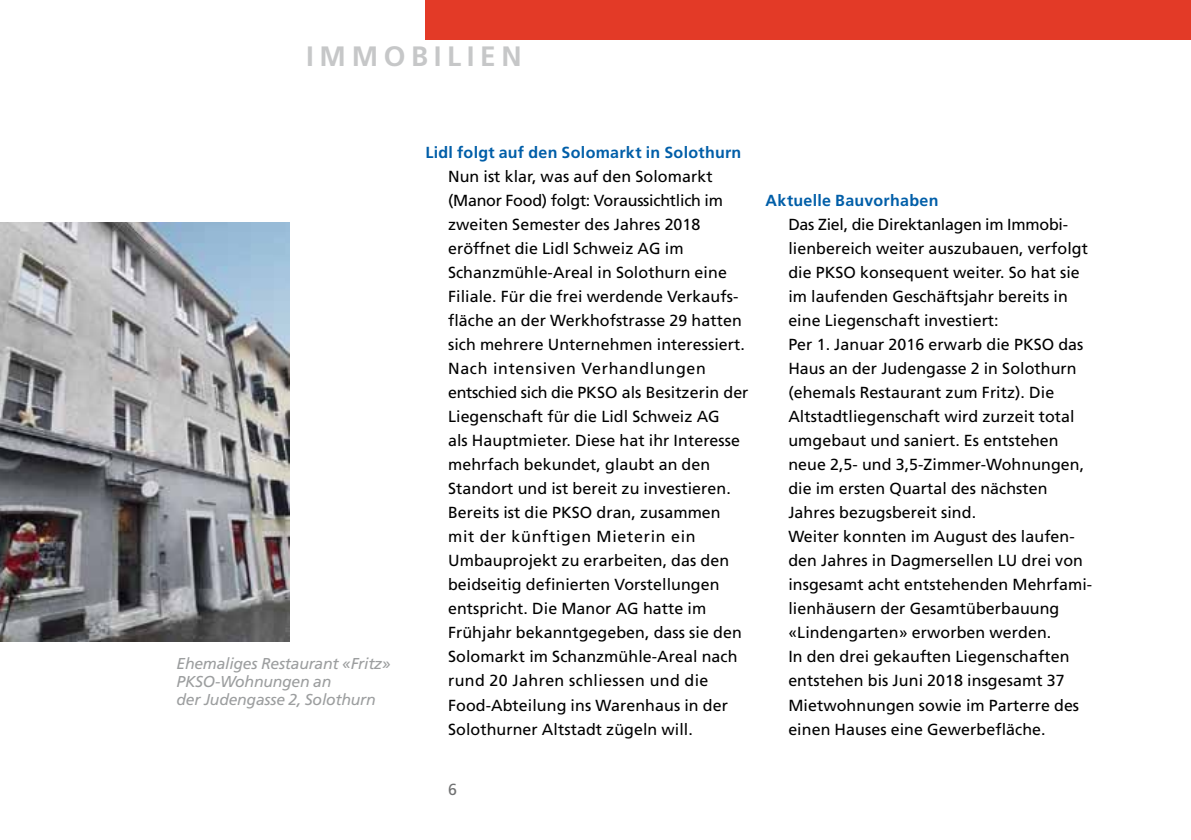
<style>
.page{position:relative;width:1191px;height:840px;background:#fff}
.page>*{position:absolute;margin:0;border:0;box-sizing:border-box;transform-origin:0 0}
.t1{font:700 28px "Frutiger";letter-spacing:.2em;color:#c6c7c8}
.t2{font:16px/24px "Frutiger";letter-spacing:.005em;color:#000}
.t3{font:700 16px "Frutiger";letter-spacing:.02em;color:#005ea8}
.t4{font:16px "Frutiger";color:#707172}
.t5{font:italic 15.8px/18px "Frutiger";letter-spacing:-.015em;color:#9c9e9f}
</style>
<div class="page">
<img style="left:0;top:222px;width:289px;height:419px">
<div style="left:425px;top:0;width:766px;height:40px;background:#e33a27"></div>
<h1 class="t1" style="left:306px;top:40px;width:121px">Immobili</h1>
<h1 class="t1" style="left:480px;top:40px;width:43px">en</h1>
<p class="t5" style="left:176px;top:653px;width:216px">Ehemaliges Restaurant «Fritz»<br>PKSO-Wohnungen an<br>der Judengasse 2, Solothurn</p>
<p class="t3" style="left:425px;top:143px;width:317px">Lidl folgt auf den Solomarkt in Solothurn</p>
<p class="t2" style="left:448px;top:164px;width:302px">Nun ist klar, was auf den Solomarkt (Manor Food) folgt: Voraussichtlich im zweiten Semester des Jahres 2018 eröffnet die Lidl Schweiz AG im Schanzmühle-Areal in Solothurn eine Filiale. Für die frei werdende Verkaufs&shy;fläche an der Werkhofstrasse 29 hatten sich mehrere Unternehmen interessiert.<br>Nach intensiven Verhandlungen entschied sich die PKSO als Besitzerin der Liegenschaft für die Lidl Schweiz AG<br>als Hauptmieter. Diese hat ihr Interesse mehrfach bekundet, glaubt an den Standort und ist bereit zu investieren.<br>Bereits ist die PKSO dran, zusammen mit der künftigen Mieterin ein Umbauprojekt zu erarbeiten, das den beidseitig definierten Vorstellungen entspricht. Die Manor AG hatte im Frühjahr bekanntgegeben, dass sie den Solomarkt im Schanzmühle-Areal nach rund 20 Jahren schliessen und die Food-Abteilung ins Warenhaus in der Solothurner Altstadt zügeln will.</p>
<p class="t3" style="left:765px;top:191px;width:174px">Aktuelle Bauvorhaben</p>
<p class="t2" style="left:788px;top:212px;width:305px">Das Ziel, die Direktanlagen im Immobi&shy;lienbereich weiter auszubauen, verfolgt die PKSO konsequent weiter. So hat sie im laufenden Geschäftsjahr bereits in eine Liegenschaft investiert:<br>Per 1. Januar 2016 erwarb die PKSO das Haus an der Judengasse 2 in Solothurn (ehemals Restaurant zum Fritz). Die Altstadtliegenschaft wird zurzeit total umgebaut und saniert. Es entstehen neue 2,5- und 3,5-Zimmer-Wohnungen, die im ersten Quartal des nächsten Jahres bezugsbereit sind.<br>Weiter konnten im August des laufen&shy;den Jahres in Dagmersellen LU drei von insgesamt acht entstehenden Mehrfami&shy;lienhäusern der Gesamtüberbauung «Lindengarten» erworben werden.<br>In den drei gekauften Liegenschaften entstehen bis Juni 2018 insgesamt 37<br>Mietwohnungen sowie im Parterre des einen Hauses eine Gewerbefläche.</p>
<p class="t4" style="left:448px;top:779px;width:10px">6</p>
</div>
